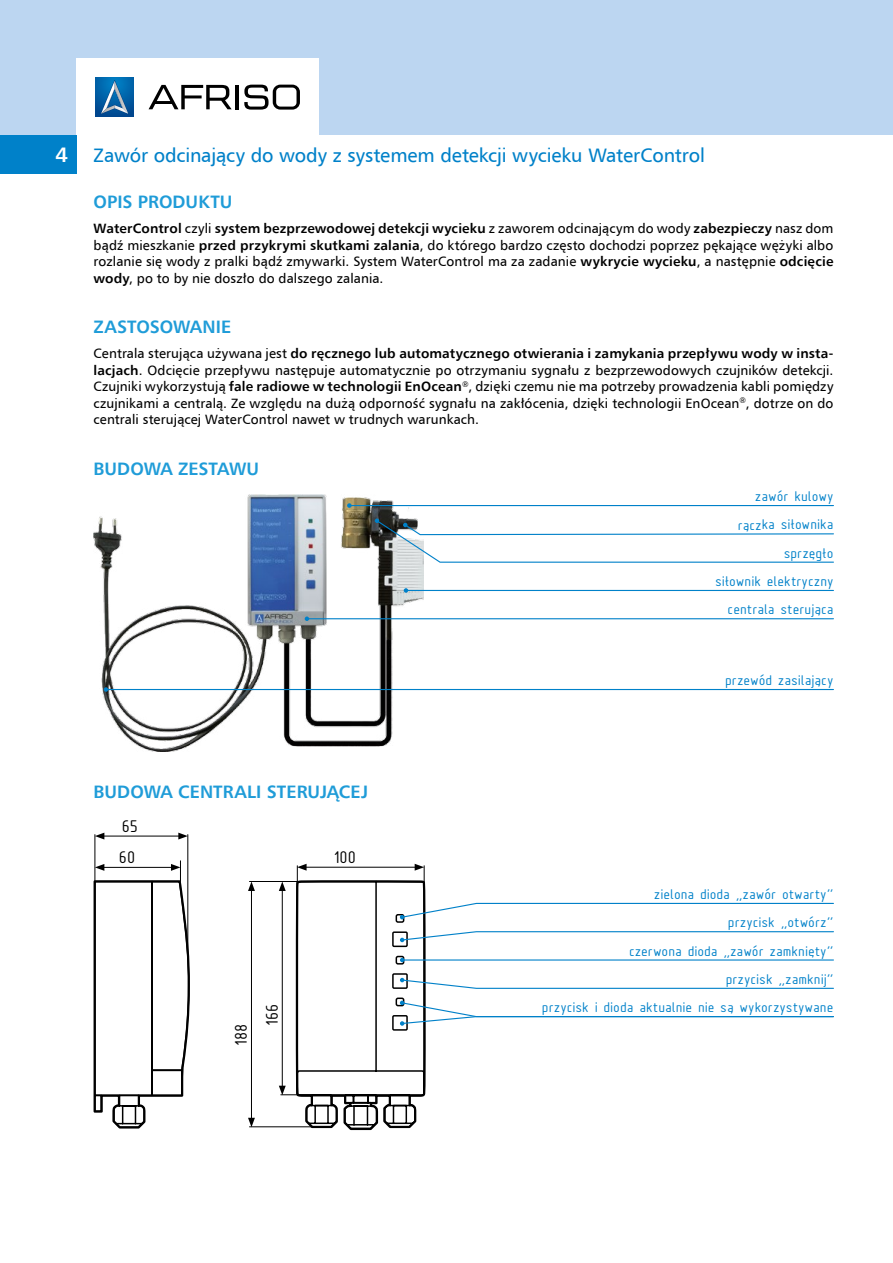
<style>
.page{position:relative;width:893px;height:1263px;background:#fff}
.page>*{position:absolute;margin:0;border:0;box-sizing:border-box;transform-origin:0 0}
.Numer_strony{font:700 21px "Humnst 777 EU";color:#fff}
.Nazwa_produktu_-_pie{font:19.5px "Humnst 777 EU";letter-spacing:-.005em;color:#0081c9}
.Tytuł{font:700 18px "Humnst 777 EU";color:#1f9cd8}
.t1{font:500 18px/31.3px "Isotope";color:#000}
.t2{font:500 15px/28.3px "Isotope";color:#0081c9;text-align:right}
.Tekst{font:13.5px/16.5px "Humnst 777 EU";letter-spacing:.005em;color:#000;text-align:justify}
.s1{font-weight:700}
</style>
<div class="page">
<div style="left:0;top:0;width:893px;height:135px;background:#bcd6f1"></div>
<div style="left:0;top:135px;width:77px;height:38px;background:#0081c9"></div>
<div style="left:77px;top:59px;width:242px;height:76px;background:#fff"></div>
<div style="left:96px;top:78px;width:38px;height:38px;background:linear-gradient(to bottom,#006bb1,#00478f)"></div>
<svg style="left:100px;top:80px;width:29px;height:35px"></svg>
<svg style="left:244px;top:85px;width:56px;height:25px"></svg>
<hr style="left:236px;top:85px;width:3px;height:24px;background:#000">
<svg style="left:149px;top:85px;width:83px;height:24px"></svg>
<img style="left:94px;top:494px;width:329px;height:257px">
<hr style="left:349px;top:505px;width:484px;height:1px;background:#0081c9">
<svg style="left:347px;top:503px;width:5px;height:5px"></svg>
<svg style="left:375px;top:518px;width:459px;height:45px"></svg>
<hr style="left:406px;top:590px;width:427px;height:1px;background:#0081c9">
<svg style="left:404px;top:588px;width:4px;height:5px"></svg>
<hr style="left:307px;top:618px;width:526px;height:1px;background:#0081c9">
<svg style="left:305px;top:616px;width:4px;height:5px"></svg>
<hr style="left:106px;top:689px;width:727px;height:1px;background:#0081c9">
<svg style="left:104px;top:687px;width:4px;height:5px"></svg>
<hr style="left:281px;top:1094px;width:40px;height:1px;background:#000">
<hr style="left:282px;top:888px;width:1px;height:200px;background:#000">
<svg style="left:279px;top:1086px;width:7px;height:9px"></svg>
<svg style="left:279px;top:882px;width:7px;height:9px"></svg>
<hr style="left:249px;top:1126px;width:63px;height:1px;background:#000">
<hr style="left:251px;top:888px;width:1px;height:232px;background:#000">
<svg style="left:248px;top:1118px;width:7px;height:9px"></svg>
<svg style="left:248px;top:882px;width:7px;height:9px"></svg>
<hr style="left:249px;top:881px;width:63px;height:1px;background:#000">
<hr style="left:95px;top:835px;width:1px;height:46px;background:#000">
<hr style="left:188px;top:835px;width:1px;height:122px;background:#000">
<hr style="left:102px;top:836px;width:79px;height:1px;background:#000">
<svg style="left:95px;top:833px;width:9px;height:6px"></svg>
<svg style="left:178px;top:833px;width:10px;height:6px"></svg>
<svg style="left:93px;top:861px;width:97px;height:268px"></svg>
<svg style="left:294px;top:864px;width:540px;height:267px"></svg>
<p class="Numer_strony" style="left:56px;top:142px;width:14px">4</p>
<p class="Nazwa_produktu_-_pie" style="left:94px;top:143px;width:613px">Zawór odcinający do wody z systemem detekcji wycieku WaterControl</p>
<p class="Tytuł" style="left:94px;top:191px;width:141px">OPIS PRODUKTU</p>
<p class="Tekst" style="left:94px;top:220px;width:741px"><span class="s1">WaterControl</span> czyli <span class="s1">system bezprzewodowej detekcji wycieku</span> z zaworem odcinającym do wody <span class="s1">zabezpieczy</span> nasz dom bądź mieszkanie <span class="s1">przed przykrymi skutkami zalania</span>, do którego bardzo często dochodzi poprzez pękające wężyki albo rozlanie się wody z pralki bądź zmywarki. System WaterControl ma za zadanie <span class="s1">wykrycie wycieku</span>, a następnie <span class="s1">odcięcie wody</span>, po to by nie doszło do dalszego zalania.</p>
<p class="Tytuł" style="left:94px;top:316px;width:139px">ZASTOSOWANIE</p>
<p class="Tekst" style="left:94px;top:345px;width:741px">Centrala sterująca używana jest <span class="s1">do ręcznego lub automatycznego otwierania i zamykania przepływu wody w insta&shy;lacjach</span>. Odcięcie przepływu następuje automatycznie po otrzymaniu sygnału z bezprzewodowych czujników detekcji.<br>Czujniki wykorzystują <span class="s1">fale radiowe w technologii EnOcean</span><sup>®</sup>, dzięki czemu nie ma potrzeby prowadzenia kabli pomiędzy czujnikami a centralą. Ze względu na dużą odporność sygnału na zakłócenia, dzięki technologii EnOcean<sup>®</sup>, dotrze on do centrali sterującej WaterControl nawet w trudnych warunkach.</p>
<p class="Tytuł" style="left:94px;top:457px;width:167px">BUDOWA ZESTAWU</p>
<p class="t2" style="left:715px;top:482px;width:120px">zawór kulowy rączka siłownika sprzęgło<br>siłownik elektryczny centrala sterująca</p>
<p class="Tytuł" style="left:94px;top:780px;width:276px">BUDOWA CENTRALI STERUJĄCEJ</p>
<p class="t1" style="left:119px;top:810px;width:20px">65<br>60</p>
<p class="t1" style="left:225px;top:1046px;width:24px;rotate:-90deg">188</p>
<p class="t1" style="left:256px;top:1026px;width:24px;rotate:-90deg">166</p>
<p class="t1" style="left:334px;top:841px;width:24px">100</p>
<p class="t2" style="left:725px;top:666px;width:110px">przewód zasilający</p>
<p class="t2" style="left:542px;top:880px;width:293px">zielona dioda „zawór otwarty”<br>przycisk „otwórz”<br>czerwona dioda „zawór zamknięty”<br>przycisk „zamknij”<br>przycisk i dioda aktualnie nie są wykorzystywane</p>
</div>
